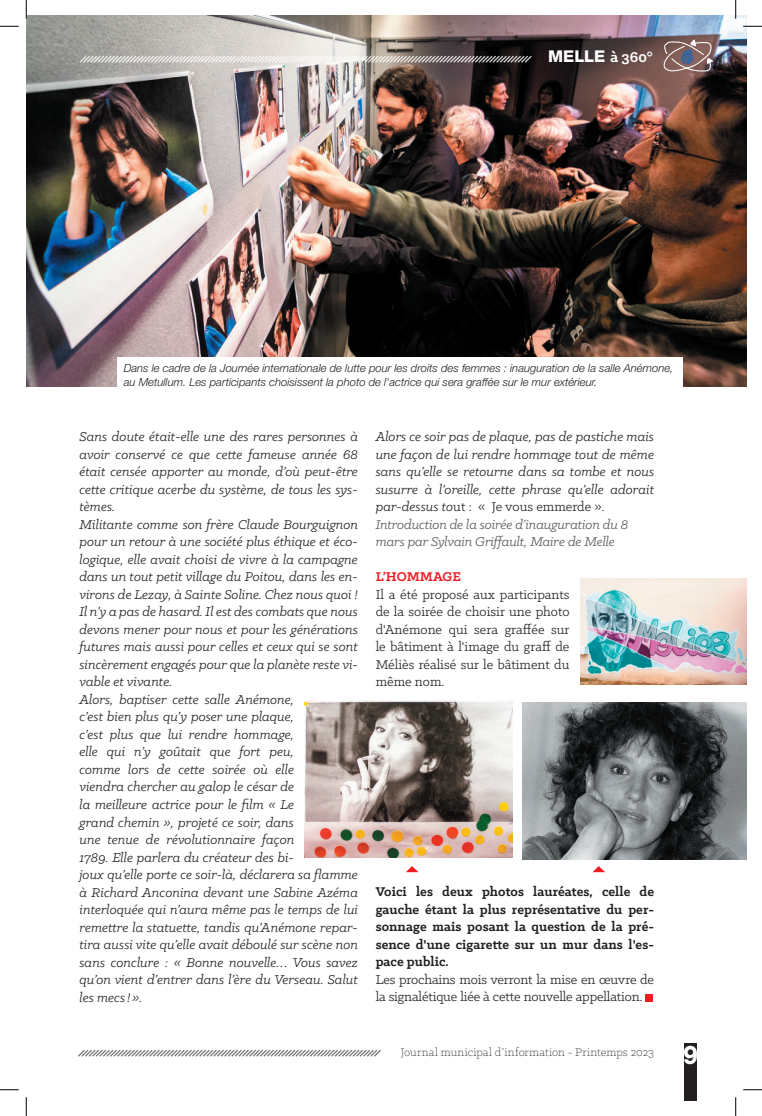
<style>
.page{position:relative;width:762px;height:1116px;background:#fff}
.page>*{position:absolute;margin:0;border:0;box-sizing:border-box;transform-origin:0 0}
.t1{font:800 25.88px "Helvetica Neue LT Std";color:#fff;scale:.92 1}
.t2{font:800 16.25px "Helvetica Neue LT Std";color:#fff}
.t3{font:italic 14.38px/17.5px "Klinic Slab";color:#231f20}
.t4{font:14.38px/17.5px "Klinic Slab";letter-spacing:-.01em;color:#231f20;text-align:justify}
.t5{font:700 14.38px/17.5px "Klinic Slab";letter-spacing:.005em;color:#231f20;text-align:justify}
.t6{font:700 14.38px "Klinic Slab";letter-spacing:-.005em;color:#ee1d23}
.t7{font:300 12.5px "Klinic Slab";letter-spacing:.005em;color:#231f20}
.t8{font:italic 300 11.25px/13.8px "Helvetica Neue LT Std";color:#231f20}
.s1{font-family:"Klinic Slab";font-weight:700}
.s2{font-style:normal}
.s3{color:#57585a}
</style>
<div class="page">
<div style="left:684px;top:1043px;width:12px;height:57px;background:#231f20"></div>
<img style="left:26px;top:16px;width:720px;height:370px">
<svg style="left:78px;top:1049px;width:303px;height:8px"></svg>
<svg style="left:659px;top:38px;width:55px;height:35px"></svg>
<div style="left:645px;top:994px;width:7px;height:7px;background:#ee1d23"></div>
<img style="left:580px;top:578px;width:166px;height:107px">
<svg style="left:78px;top:54px;width:455px;height:10px"></svg>
<div style="left:116px;top:357px;width:566px;height:36px;background:#fff"></div>
<img style="left:304px;top:700px;width:208px;height:157px">
<img style="left:522px;top:702px;width:224px;height:157px">
<svg style="left:406px;top:866px;width:12px;height:6px"></svg>
<svg style="left:593px;top:866px;width:12px;height:6px"></svg>
<svg style="left:0;top:25px;width:19px;height:2px"></svg>
<svg style="left:742px;top:25px;width:19px;height:2px"></svg>
<svg style="left:0;top:1089px;width:19px;height:1px"></svg>
<svg style="left:743px;top:1089px;width:18px;height:1px"></svg>
<svg style="left:25px;top:0;width:2px;height:19px"></svg>
<svg style="left:25px;top:1097px;width:2px;height:18px"></svg>
<svg style="left:734px;top:0;width:2px;height:19px"></svg>
<svg style="left:735px;top:1097px;width:1px;height:18px"></svg>
<p class="t2" style="left:548px;top:47px;width:106px">MELLE <span class="s1">à 360°</span></p>
<p class="t8" style="left:124px;top:361px;width:551px">Dans le cadre de la Journée internationale de lutte pour les droits des femmes : inauguration de la salle Anémone, au Metullum. Les participants choisissent la photo de l'actrice qui sera graffée sur le mur extérieur.</p>
<p class="t3" style="left:79px;top:428px;width:280px">Sans doute était-elle une des rares personnes à avoir conservé ce que cette fameuse année 68 était censée apporter au monde, d’où peut-être cette critique acerbe du système, de tous les sys&shy;tèmes.<br>Militante comme son frère Claude Bourguignon pour un retour à une société plus éthique et éco&shy;logique, elle avait choisi de vivre à la campagne dans un tout petit village du Poitou, dans les en&shy;virons de Lezay, à Sainte Soline. Chez nous quoi !<br>Il n’y a pas de hasard. Il est des combats que nous devons mener pour nous et pour les générations futures mais aussi pour celles et ceux qui se sont sincèrement engagés pour que la planète reste vi&shy;vable et vivante.<br>Alors, baptiser cette salle Anémone,<br>c’est bien plus qu’y poser une plaque,<br>c’est plus que lui rendre hommage,<br>elle qui n’y goûtait que fort peu,<br>comme lors de cette soirée où elle<br>viendra chercher au galop le césar de<br>la meilleure actrice pour le film « Le<br>grand chemin », projeté ce soir, dans<br>une tenue de révolutionnaire façon<br>1789. Elle parlera du créateur des bi-<br>joux qu’elle porte ce soir-là, déclarera sa flamme à Richard Anconina devant une Sabine Azéma interloquée qui n’aura même pas le temps de lui remettre la statuette, tandis qu’Anémone repar&shy;tira aussi vite qu’elle avait déboulé sur scène non sans conclure : « Bonne nouvelle… Vous savez qu’on vient d’entrer dans l’ère du Verseau. Salut les mecs!».</p>
<p class="t3" style="left:375px;top:427px;width:280px">Alors ce soir pas de plaque, pas de pastiche mais une façon de lui rendre hommage tout de même sans qu’elle se retourne dans sa tombe et nous susurre à l’oreille, cette phrase qu’elle adorait par-dessus to<span class="s2">ut : « Je vous emmerde ».<br></span><span class="s3">Introduction de la soirée d’inauguration du 8 mars par Sylvain Griffault, Maire de Melle</span></p>
<p class="t6" style="left:375px;top:567px;width:87px">L’HOMMAGE</p>
<p class="t4" style="left:375px;top:585px;width:195px">Il a été proposé aux participants de la soirée de choisir une photo d'Anémone qui sera graffée sur le bâtiment à l'image du graff de Méliès réalisé sur le bâtiment du même nom.</p>
<p class="t5" style="left:375px;top:882px;width:280px">Voici les deux photos lauréates, celle de gauche étant la plus représentative du per&shy;sonnage mais posant la question de la pré&shy;sence d'une cigarette sur un mur dans l'es&shy;pace public.</p>
<p class="t4" style="left:375px;top:970px;width:280px">Les prochains mois verront la mise en œuvre de la signalétique liée à cette nouvelle appellation.</p>
<p class="t7" style="left:400px;top:1044px;width:254px">Journal municipal d’information - Printemps 2023</p>
<h1 class="t1" style="left:682px;top:1039px;width:18px">9</h1>
</div>
